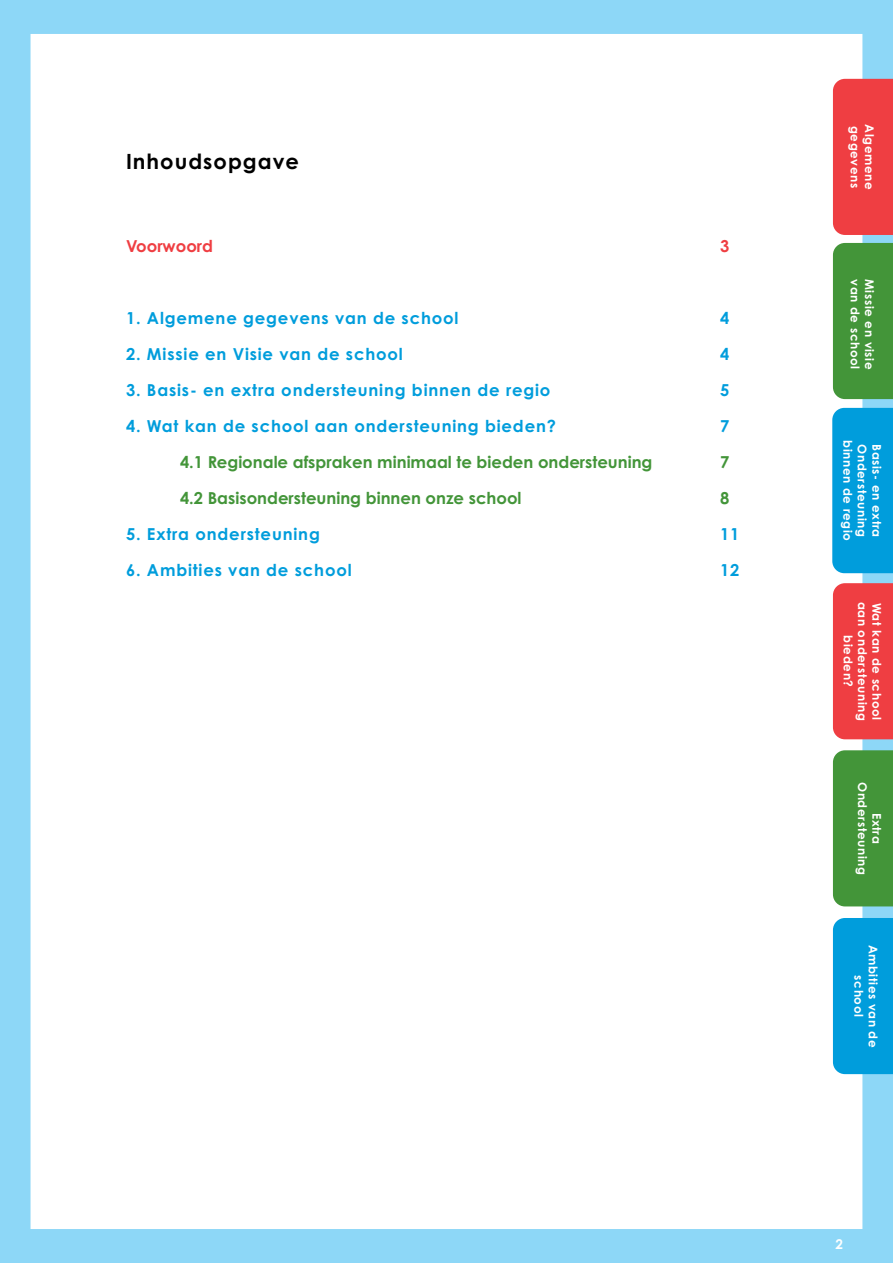
<style>
.page{position:relative;width:893px;height:1263px;background:#8dd7f7}
.page>*{position:absolute;margin:0;border:0;box-sizing:border-box;transform-origin:0 0}
.t1{font:700 21px "Century Gothic Pro";letter-spacing:.05em;color:#000}
.t2{font:700 16.5px "Century Gothic Pro";letter-spacing:.05em;color:#009ddc}
.t3{font:700 16.5px "Century Gothic Pro";color:#439539}
.t4{font:700 16.5px "Century Gothic Pro";color:#ef3e42}
.t5{font:700 13.5px "Century Gothic Pro";color:#fff}
.t6{font:700 12px/14.4px "Century Gothic Pro";letter-spacing:.05em;color:#fff;text-align:center}
</style>
<div class="page">
<div style="left:31px;top:34px;width:831px;height:1195px;background:#fff"></div>
<div style="left:833px;top:79px;width:60px;height:156px;background:#ef3e42"></div>
<div style="left:833px;top:243px;width:60px;height:156px;background:#439539"></div>
<div style="left:832px;top:408px;width:61px;height:165px;background:#009ddc"></div>
<div style="left:833px;top:583px;width:60px;height:156px;background:#ef3e42"></div>
<div style="left:833px;top:750px;width:60px;height:156px;background:#439539"></div>
<div style="left:833px;top:918px;width:60px;height:156px;background:#009ddc"></div>
<p class="t1" style="left:126px;top:148px;width:175px">Inhoudsopgave</p>
<p class="t4" style="left:126px;top:236px;width:88px">Voorwoord</p>
<p class="t4" style="left:720px;top:236px;width:11px">3</p>
<p class="t2" style="left:126px;top:308px;width:334px">1. Algemene gegevens van de school</p>
<p class="t2" style="left:720px;top:308px;width:11px">4</p>
<p class="t2" style="left:126px;top:344px;width:278px">2. Missie en Visie van de school</p>
<p class="t2" style="left:720px;top:344px;width:11px">4</p>
<p class="t2" style="left:126px;top:380px;width:426px">3. Basis- en extra ondersteuning binnen de regio</p>
<p class="t2" style="left:720px;top:380px;width:11px">5</p>
<p class="t2" style="left:126px;top:416px;width:431px">4. Wat kan de school aan ondersteuning bieden?</p>
<p class="t2" style="left:720px;top:416px;width:11px">7</p>
<p class="t3" style="left:180px;top:452px;width:474px">4.1 Regionale afspraken minimaal te bieden ondersteuning</p>
<p class="t3" style="left:720px;top:452px;width:11px">7</p>
<p class="t3" style="left:180px;top:488px;width:343px">4.2 Basisondersteuning binnen onze school</p>
<p class="t3" style="left:720px;top:488px;width:11px">8</p>
<p class="t2" style="left:126px;top:524px;width:195px">5. Extra ondersteuning</p>
<p class="t2" style="left:720px;top:524px;width:21px">11</p>
<p class="t2" style="left:126px;top:560px;width:227px">6. Ambities van de school</p>
<p class="t2" style="left:720px;top:560px;width:21px">12</p>
<p class="t6" style="left:863px;top:126px;width:64px;rotate:90deg">gegevens</p>
<p class="t6" style="left:877px;top:124px;width:67px;rotate:90deg">Algemene</p>
<p class="t6" style="left:863px;top:279px;width:91px;rotate:90deg">van de school</p>
<p class="t6" style="left:877px;top:279px;width:92px;rotate:90deg">Missie en visie</p>
<p class="t6" style="left:855px;top:440px;width:102px;rotate:90deg">binnen de regio</p>
<p class="t6" style="left:870px;top:444px;width:94px;rotate:90deg">Ondersteuning</p>
<p class="t6" style="left:884px;top:444px;width:95px;rotate:90deg">Basis- en extra</p>
<p class="t6" style="left:870px;top:602px;width:121px;rotate:90deg">aan ondersteuning</p>
<p class="t6" style="left:884px;top:602px;width:119px;rotate:90deg">Wat kan de school</p>
<p class="t6" style="left:856px;top:635px;width:53px;rotate:90deg">bieden?</p>
<p class="t6" style="left:884px;top:782px;width:94px;rotate:90deg">Extra<br>Ondersteuning</p>
<p class="t6" style="left:881px;top:944px;width:104px;rotate:90deg">Ambities van de school</p>
<p class="t5" style="left:835px;top:1236px;width:9px">2</p>
</div>
